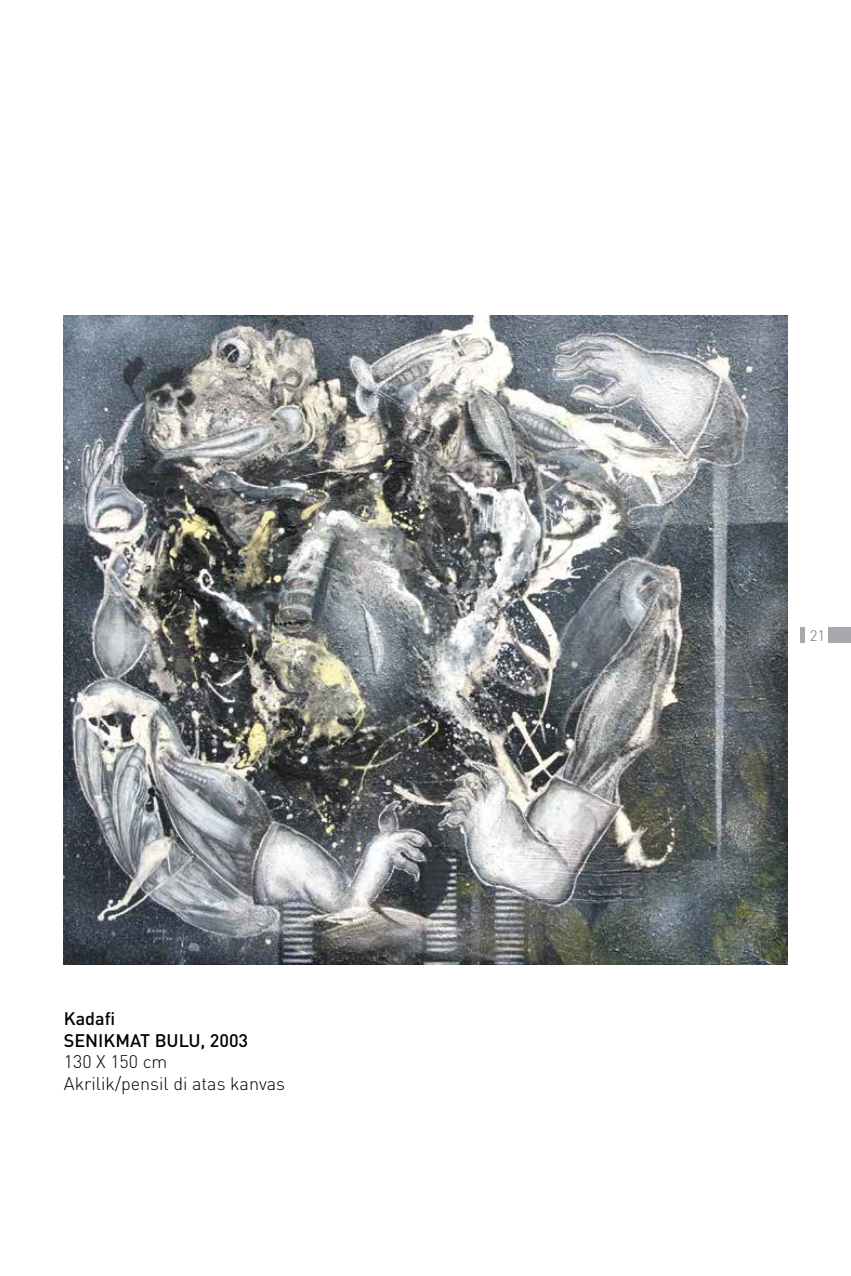
<style>
.page{position:relative;width:851px;height:1276px;background:#fff}
.page>*{position:absolute;margin:0;border:0;box-sizing:border-box;transform-origin:0 0}
.t1{font:300 18px/21.6px "DIN Pro";color:#000}
.t2{font:500 18px/21.6px "DIN Pro";color:#000}
.t3{font:300 15px "DIN Pro";color:#6d6e71}
</style>
<div class="page">
<div style="left:828px;top:627px;width:22px;height:16px;background:#a7a9ac"></div>
<hr style="left:800px;top:627px;width:4px;height:16px;background:#a7a9ac">
<img style="left:64px;top:316px;width:723px;height:649px">
<p class="t2" style="left:64px;top:1006px;width:186px">Kadafi<br>SENIKMAT BULU, 2003</p>
<p class="t1" style="left:64px;top:1049px;width:223px">130 X 150 cm<br>Akrilik/pensil di atas kanvas</p>
<p class="t3" style="left:809px;top:624px;width:17px">21</p>
</div>
